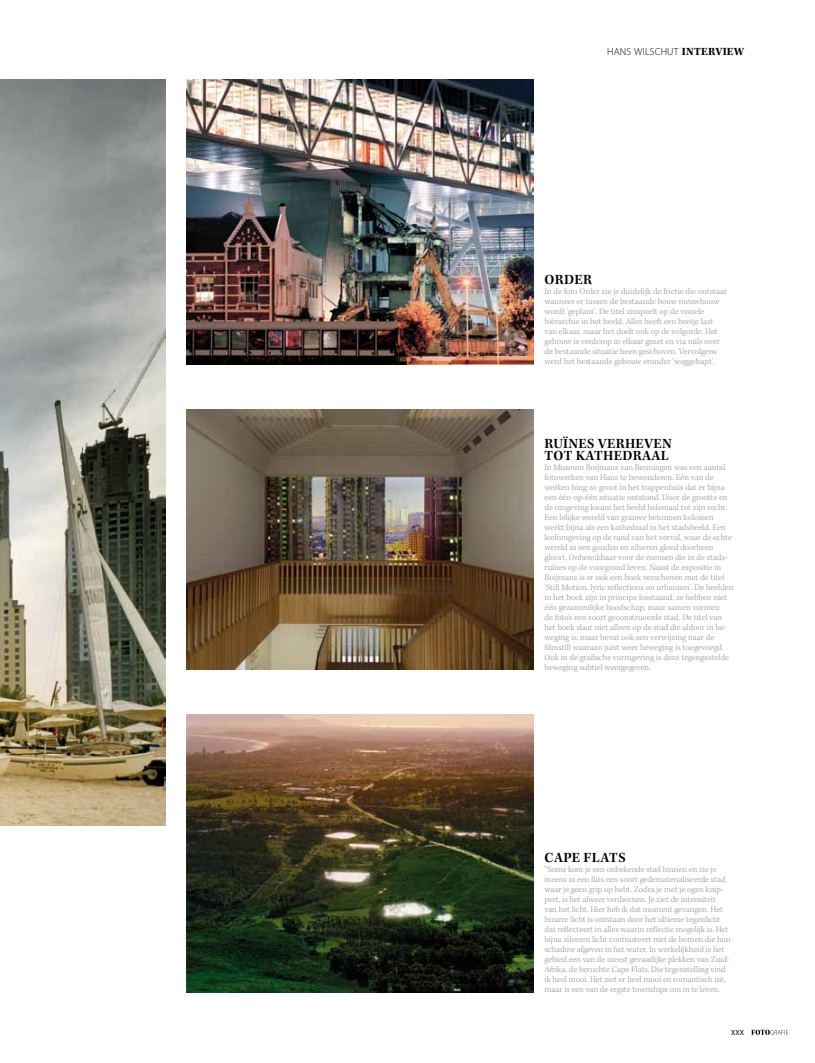
<style>
.page{position:relative;width:815px;height:1063px;background:#fff}
.page>*{position:absolute;margin:0;border:0;box-sizing:border-box;transform-origin:0 0}
.t1{font:600 14.38px/11.2px "Kepler Std";letter-spacing:.02em;color:#000}
.t2{font:300 14.38px "Myriad Arabic";letter-spacing:.01em;color:#000}
.t3{font:300 8.75px/10px "Kepler Std";color:#9c9e9f}
.t4{font:7.5px "Myriad Pro";color:#000}
.s1{font-family:"Kepler Std";font-weight:700;font-size:11.25px}
</style>
<div class="page">
<svg style="left:751px;top:1030px;width:37px;height:5px"></svg>
<img style="left:0;top:79px;width:165px;height:746px">
<img style="left:187px;top:79px;width:347px;height:285px">
<img style="left:187px;top:714px;width:347px;height:278px">
<img style="left:187px;top:409px;width:347px;height:261px">
<h1 class="t2" style="left:607px;top:42px;width:138px">Hans Wilschut <span class="s1">INTERVIEW</span></h1>
<h1 class="t1" style="left:545px;top:275px;width:49px">ORDER</h1>
<p class="t3" style="left:544px;top:287px;width:184px">In de foto Order zie je duidelijk de frictie die ontstaat wanneer er tussen de bestaande bouw nieuwbouw wordt ‘geplant’. De titel zinspeelt op de visuele hiërarchie in het beeld. Alles heeft een beetje last van elkaar, maar het doelt ook op de volgorde. Het gebouw is verderop in elkaar gezet en via rails over de bestaande situatie heen geschoven. Vervolgens werd het bestaande gebouw eronder ‘weggehapt’.</p>
<h1 class="t1" style="left:545px;top:439px;width:129px">RUÏNES VERHEVEN<br>TOT KATHEDRAAL</h1>
<p class="t3" style="left:544px;top:462px;width:190px">In Museum Boijmans van Beuningen was een aantal fotowerken van Hans te bewonderen. Eén van de werken hing zo groot in het trappenhuis dat er bijna een één-op-één situatie ontstond. Door de grootte en de omgeving kwam het beeld helemaal tot zijn recht.<br>Een lelijke wereld van grauwe betonnen kolossen werkt bijna als een kathedraal in het stadsbeeld. Een leefomgeving op de rand van het verval, waar de echte wereld in een gouden en zilveren gloed doorheen gloort. Onbereikbaar voor de mensen die in de stads&shy;ruïnes op de voorgrond leven. Naast de expositie in Boijmans is er ook een boek verschenen met de titel ‘Still Motion, lyric reflections on urbanism’. De beelden in het boek zijn in principe losstaand, ze hebben niet één gezamenlijke boodschap, maar samen vormen<br>de foto’s een soort geconstrueerde stad. De titel van het boek slaat niet alleen op de stad die aldoor in be&shy;weging is, maar bevat ook een verwijzing naar de filmstill waaraan juist weer beweging is toegevoegd.<br>Ook in de grafische vormgeving is deze tegengestelde beweging subtiel weergegeven.</p>
<h1 class="t1" style="left:545px;top:853px;width:83px">CAPE FLATS</h1>
<p class="t3" style="left:544px;top:865px;width:188px">“Soms kom je een onbekende stad binnen en zie je ineens in een flits een soort gedematerialiseerde stad waar je geen grip op hebt. Zodra je met je ogen knip&shy;pert, is het alweer verdwenen. Je ziet de intensiteit<br>van het licht. Hier heb ik dat moment gevangen. Het bizarre licht is ontstaan door het ultieme tegenlicht dat reflecteert in alles waarin reflectie mogelijk is. Het bijna zilveren licht contrasteert met de bomen die hun schaduw afgeven in het water. In werkelijkheid is het gebied een van de meest gevaarlijke plekken van Zuid-Afrika, de beruchte Cape Flats. Die tegenstelling vind ik heel mooi. Het ziet er heel mooi en romantisch uit, maar is een van de ergste townships om in te leven.</p>
<p class="t4" style="left:731px;top:1028px;width:14px">XXX</p>
</div>
